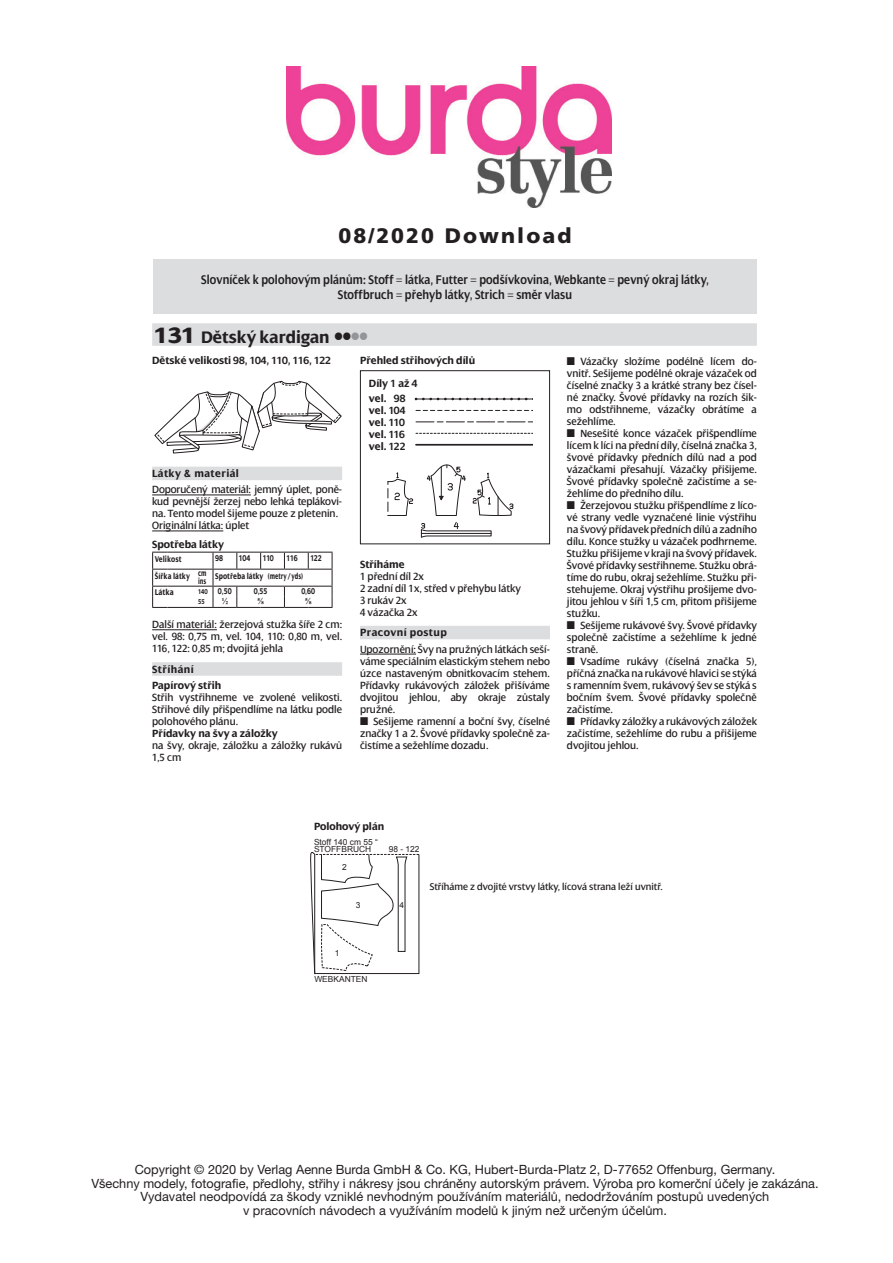
<style>
.page{position:relative;width:893px;height:1263px;background:#fff}
.page>*{position:absolute;margin:0;border:0;box-sizing:border-box;transform-origin:0 0}
._01_Download-Schnitt{font:900 21px "Frutiger CE";letter-spacing:.1em;color:#231f20}
._0_HL_Headline_Linie{font:700 18px "Dialog LTCE";color:#231f20;scale:.95 1}
.t1{font:600 13.5px "Dialog LTCE";letter-spacing:.01em;color:#231f20;scale:.85 1}
.Copyright{font:12.75px/13.5px "Helvetica Neue CE";color:#231f20;text-align:center}
._1_LT_Lauftext_Roman{font:11.25px/12px "Dialog LTCE";color:#231f20;text-align:justify;scale:.95 1}
._1_LT_Lauftext_Bold{font:11.25px/12px "Dialog LTCE";color:#231f20;text-align:justify;scale:.95 1}
._1_LT_Lauftext_Black{font:11.25px/12px "Dialog LTCE";color:#231f20;text-align:justify;scale:.95 1}
._1_LT_Lauftext_Bold-2{font:700 11.25px "Dialog LTCE";color:#231f20;scale:.95 1}
._1_LT_Lauftext_Black-2{font:700 11.25px "Dialog LTCE";color:#231f20;scale:.95 1}
._1_LT_Lauftext_Zwisc{font:700 11.25px "Dialog LTCE";letter-spacing:.04em;color:#231f20;scale:.95 1}
._1_LT_Lauftext_Roman-2{font:700 11.25px "Dialog LTCE";color:#231f20;scale:.95 1}
._1_LT_Zuschneideplan{font:10.5px "Dialog LTCE";color:#231f20;scale:.95 1}
._4_LT_burdastyle_Tab{font:700 condensed 9px "Dialog LTCE";color:#231f20;scale:.95 1}
.Tabellenzahlen{font:700 condensed 9px "Dialog LTCE";letter-spacing:-.025em;color:#231f20;scale:.95 1}
._4_LT_burdastyle_Tab-2{font:700 condensed 9px "Dialog LTCE";color:#231f20;scale:.8 1}
._4_LT_burdastyle_Tab-3{font:700 condensed 9px "Dialog LTCE";color:#231f20}
.Tabellenzahlen-2{font:700 9px "Times New Roman";color:#231f20;scale:.95 1}
.t2{font:8.4px "Arial";color:#231f20}
._4_LT_burdastyle_Tab-4{font:700 condensed 7.5px "Dialog LTCE";color:#231f20;scale:.95 1}
.s1{font-weight:800;font-size:24px}
</style>
<div class="page">
<img style="left:286px;top:67px;width:325px;height:140px">
<div style="left:153px;top:259px;width:604px;height:55px;background:#dcdddf"></div>
<div style="left:152px;top:323px;width:605px;height:23px;background:#dcdddf"></div>
<svg style="left:154px;top:381px;width:188px;height:73px"></svg>
<div style="left:152px;top:467px;width:190px;height:13px;background:#dcdddf"></div>
<hr style="left:152px;top:495px;width:99px;height:1px;background:#231f20">
<hr style="left:152px;top:531px;width:71px;height:1px;background:#231f20">
<hr style="left:152px;top:629px;width:65px;height:1px;background:#231f20">
<div style="left:152px;top:662px;width:190px;height:14px;background:#dcdddf"></div>
<div style="left:360px;top:626px;width:190px;height:13px;background:#dcdddf"></div>
<hr style="left:360px;top:654px;width:56px;height:1px;background:#231f20">
<svg style="left:310px;top:852px;width:109px;height:122px"></svg>
<div style="left:360px;top:370px;width:190px;height:174px;border:1px solid #231f20"></div>
<svg style="left:387px;top:472px;width:26px;height:44px"></svg>
<svg style="left:420px;top:464px;width:93px;height:74px"></svg>
<svg style="left:416px;top:421px;width:116px;height:1px"></svg>
<hr style="left:416px;top:444px;width:116px;height:2px;background:#231f20">
<svg style="left:416px;top:433px;width:116px;height:1px"></svg>
<svg style="left:416px;top:410px;width:116px;height:1px"></svg>
<svg style="left:416px;top:398px;width:116px;height:2px"></svg>
<svg style="left:152px;top:552px;width:181px;height:56px"></svg>
<p class="_01_Download-Schnitt" style="left:338px;top:224px;width:234px">08/2020 Download</p>
<p class="t1" style="left:201px;top:273px;width:599px">Slovníček k polohovým plánům: Stoff = látka, Futter = podšívkovina, Webkante = pevný okraj látky,</p>
<p class="t1" style="left:338px;top:288px;width:277px">Stoffbruch = přehyb látky, Strich = směr vlasu</p>
<p class="_0_HL_Headline_Linie" style="left:154px;top:327px;width:226px"><span class="s1">131</span> Dětský kardigan <sup>dd</sup><sup>dd</sup></p>
<p class="_1_LT_Lauftext_Black-2" style="left:152px;top:354px;width:190px">Dětské velikosti 98, 104, 110, 116, 122</p>
<p class="_1_LT_Lauftext_Zwisc" style="left:152px;top:467px;width:93px">Látky &amp; materiál</p>
<p class="_1_LT_Lauftext_Roman" style="left:152px;top:484px;width:201px">Doporučený materiál: jemný úplet, poně&shy;kud pevnější žerzej nebo lehká teplákovi&shy;na. Tento model šijeme pouze z pletenin.</p>
<p class="_1_LT_Lauftext_Roman" style="left:152px;top:520px;width:104px">Originální látka: úplet</p>
<p class="_1_LT_Lauftext_Bold-2" style="left:152px;top:538px;width:77px">Spotřeba látky</p>
<p class="_4_LT_burdastyle_Tab" style="left:155px;top:555px;width:30px">Velikost</p>
<p class="Tabellenzahlen" style="left:215px;top:553px;width:10px">98</p>
<p class="Tabellenzahlen" style="left:239px;top:553px;width:14px">104</p>
<p class="Tabellenzahlen" style="left:263px;top:553px;width:13px">110</p>
<p class="Tabellenzahlen" style="left:287px;top:553px;width:13px">116</p>
<p class="Tabellenzahlen" style="left:310px;top:553px;width:14px">122</p>
<p class="_4_LT_burdastyle_Tab" style="left:155px;top:572px;width:39px">Šířka látky</p>
<p class="_4_LT_burdastyle_Tab-2" style="left:198px;top:569px;width:12px">cm</p>
<p class="_4_LT_burdastyle_Tab-2" style="left:198px;top:576px;width:12px">ins</p>
<p class="_4_LT_burdastyle_Tab" style="left:215px;top:572px;width:94px">Spotřeba látky (metry / yds)</p>
<p class="_4_LT_burdastyle_Tab-3" style="left:155px;top:587px;width:21px">Látka</p>
<p class="_4_LT_burdastyle_Tab-4" style="left:198px;top:587px;width:12px">140</p>
<p class="Tabellenzahlen" style="left:218px;top:586px;width:16px">0,50</p>
<p class="Tabellenzahlen" style="left:254px;top:586px;width:16px">0,55</p>
<p class="Tabellenzahlen" style="left:301px;top:586px;width:16px">0,60</p>
<p class="_4_LT_burdastyle_Tab-4" style="left:198px;top:597px;width:9px">55</p>
<p class="Tabellenzahlen-2" style="left:222px;top:595px;width:8px">½</p>
<p class="Tabellenzahlen-2" style="left:257px;top:595px;width:8px">⅝</p>
<p class="Tabellenzahlen-2" style="left:305px;top:595px;width:8px">⅝</p>
<p class="_1_LT_Lauftext_Roman" style="left:152px;top:619px;width:201px">Další materiál: žerzejová stužka šíře 2 cm: vel. 98: 0,75 m, vel. 104, 110: 0,80 m, vel.<br>116, 122: 0,85 m; dvojitá jehla</p>
<p class="_1_LT_Lauftext_Zwisc" style="left:152px;top:663px;width:45px">Stříhání</p>
<p class="_1_LT_Lauftext_Roman-2" style="left:152px;top:679px;width:74px">Papírový střih</p>
<p class="_1_LT_Lauftext_Black" style="left:152px;top:691px;width:201px">Střih vystřihneme ve zvolené velikosti.<br>Střihové díly přišpendlíme na látku podle polohového plánu.</p>
<p class="_1_LT_Lauftext_Black-2" style="left:152px;top:727px;width:134px">Přídavky na švy a záložky</p>
<p class="_1_LT_Lauftext_Black" style="left:152px;top:739px;width:201px">na švy, okraje, záložku a záložky rukávů<br>1,5 cm</p>
<p class="_1_LT_Lauftext_Bold-2" style="left:360px;top:354px;width:123px">Přehled střihových dílů</p>
<p class="_1_LT_Lauftext_Bold-2" style="left:369px;top:378px;width:53px">Díly 1 až 4</p>
<p class="_1_LT_Lauftext_Bold-2" style="left:369px;top:393px;width:40px">vel. 98</p>
<p class="_1_LT_Lauftext_Bold-2" style="left:369px;top:405px;width:40px">vel. 104</p>
<p class="_1_LT_Lauftext_Bold-2" style="left:369px;top:417px;width:39px">vel. 110</p>
<p class="_1_LT_Lauftext_Bold-2" style="left:369px;top:429px;width:39px">vel. 116</p>
<p class="_1_LT_Lauftext_Bold-2" style="left:369px;top:441px;width:40px">vel. 122</p>
<p class="_1_LT_Lauftext_Black-2" style="left:360px;top:558px;width:49px">Stříháme</p>
<p class="_1_LT_Lauftext_Roman" style="left:360px;top:570px;width:69px">1 přední díl 2x</p>
<p class="_1_LT_Lauftext_Roman" style="left:360px;top:582px;width:171px">2 zadní díl 1x, střed v přehybu látky</p>
<p class="_1_LT_Lauftext_Roman" style="left:360px;top:594px;width:50px">3 rukáv 2x</p>
<p class="_1_LT_Lauftext_Roman" style="left:360px;top:606px;width:62px">4 vázačka 2x</p>
<p class="_1_LT_Lauftext_Zwisc" style="left:360px;top:626px;width:93px">Pracovní postup</p>
<p class="_1_LT_Lauftext_Roman" style="left:360px;top:643px;width:201px">Upozornění: Švy na pružných látkách seší&shy;váme speciálním elastickým stehem nebo úzce nastaveným obnitkovacím stehem.<br>Přídavky rukávových záložek přišíváme dvojitou jehlou, aby okraje zůstaly pružné.</p>
<p class="_1_LT_Lauftext_Roman" style="left:360px;top:715px;width:201px">■ Sešijeme ramenní a boční švy, číselné značky 1 a 2. Švové přídavky společně za&shy;čistíme a sežehlíme dozadu.</p>
<p class="_1_LT_Lauftext_Roman" style="left:567px;top:355px;width:201px">■ Vázačky složíme podélně lícem do&shy;vnitř. Sešijeme podélné okraje vázaček od číselné značky 3 a krátké strany bez čísel&shy;né značky. Švové přídavky na rozích šik&shy;mo odstřihneme, vázačky obrátíme a sežehlíme.</p>
<p class="_1_LT_Lauftext_Roman" style="left:567px;top:427px;width:201px">■ Nesešité konce vázaček přišpendlíme lícem k líci na přední díly, číselná značka 3, švové přídavky předních dílů nad a pod vázačkami přesahují. Vázačky přišijeme.<br>Švové přídavky společně začistíme a se&shy;žehlíme do předního dílu.</p>
<p class="_1_LT_Lauftext_Bold" style="left:567px;top:499px;width:201px">■ Žerzejovou stužku přišpendlíme z líco&shy;vé strany vedle vyznačené linie výstřihu na švový přídavek předních dílů a zadního dílu. Konce stužky u vázaček podhrneme.<br>Stužku přišijeme v kraji na švový přídavek.<br>Švové přídavky sestřihneme. Stužku obrá&shy;tíme do rubu, okraj sežehlíme. Stužku při&shy;stehujeme. Okraj výstřihu prošijeme dvo&shy;jitou jehlou v šíři 1,5 cm, přitom přišijeme stužku.</p>
<p class="_1_LT_Lauftext_Roman" style="left:567px;top:619px;width:201px">■ Sešijeme rukávové švy. Švové přídavky společně začistíme a sežehlíme k jedné straně.</p>
<p class="_1_LT_Lauftext_Roman" style="left:567px;top:655px;width:201px">■ Vsadíme rukávy (číselná značka 5), příčná značka na rukávové hlavici se stýká s ramenním švem, rukávový šev se stýká s bočním švem. Švové přídavky společně začistíme.</p>
<p class="_1_LT_Lauftext_Roman" style="left:567px;top:715px;width:201px">■ Přídavky záložky a rukávových záložek začistíme, sežehlíme do rubu a přišijeme dvojitou jehlou.</p>
<p class="_1_LT_Lauftext_Black-2" style="left:314px;top:821px;width:75px">Polohový plán</p>
<p class="t2" style="left:314px;top:836px;width:65px">Stoff 140 cm 55 “</p>
<p class="t2" style="left:314px;top:844px;width:59px">STOFFBRUCH</p>
<p class="t2" style="left:342px;top:861px;width:6px">2</p>
<p class="t2" style="left:389px;top:844px;width:32px">98 - 122</p>
<p class="t2" style="left:335px;top:948px;width:6px">1</p>
<p class="t2" style="left:356px;top:900px;width:6px">3</p>
<p class="t2" style="left:314px;top:973px;width:55px">WEBKANTEN</p>
<p class="t2" style="left:399px;top:900px;width:6px">4</p>
<p class="_1_LT_Zuschneideplan" style="left:430px;top:881px;width:247px">Stříháme z dvojité vrstvy látky, lícová strana leží uvnitř.</p>
<p class="Copyright" style="left:91px;top:1163px;width:729px">Copyright © 2020 by Verlag Aenne Burda GmbH &amp; Co. KG, Hubert-Burda-Platz 2, D-77652 Offenburg, Germany.<br>Všechny modely, fotografie, předlohy, střihy i nákresy jsou chráněny autorským právem. Výroba pro komerční účely je zakázána.<br>Vydavatel neodpovídá za škody vzniklé nevhodným používáním materiálů, nedodržováním postupů uvedených<br>v pracovních návodech a využíváním modelů k jiným než určeným účelům.</p>
</div>
